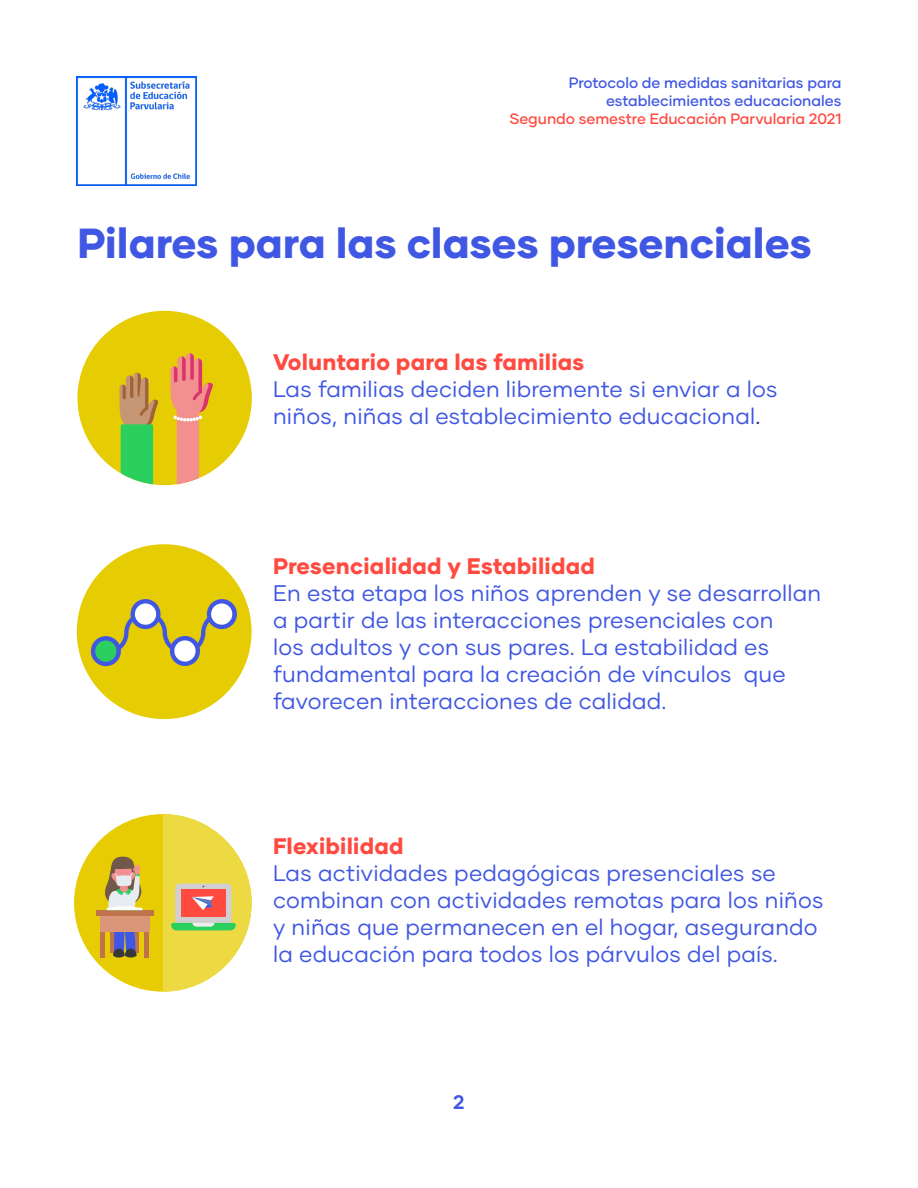
<style>
.page{position:relative;width:918px;height:1188px;background:#fff}
.page>*{position:absolute;margin:0;border:0;box-sizing:border-box;transform-origin:0 0}
.t1{font:800 42px "Gilmer";color:#4057e3}
.t2{font:22.5px/27px "Gilmer";letter-spacing:.01em;color:#4057e3}
.t3{font:800 22.5px "Gilmer";letter-spacing:.01em;color:#ff4a40}
.t4{font:700 19.5px "Gilmer";color:#4057e3}
.t5{font:500 15px/18px "Gilmer";color:#4057e3;text-align:right}
.t6{font:500 15px "Gilmer";color:#ff4a40}
.s1{color:#283583}
</style>
<div class="page">
<img style="left:77px;top:77px;width:119px;height:109px">
<div style="left:74px;top:814px;width:178px;height:178px;background:#e8cc03;border-radius:50%"></div>
<div style="left:96px;top:910px;width:58px;height:6px;background:#bf734d"></div>
<hr style="left:100px;top:926px;width:4px;height:32px;background:#bf734d">
<hr style="left:145px;top:926px;width:4px;height:32px;background:#bf734d">
<div style="left:100px;top:916px;width:49px;height:16px;background:#d99678"></div>
<svg style="left:105px;top:857px;width:38px;height:101px"></svg>
<svg style="left:163px;top:814px;width:89px;height:178px"></svg>
<div style="left:77px;top:544px;width:175px;height:175px;background:#e6cc03;border-radius:50%"></div>
<div style="left:91px;top:636px;width:30px;height:30px;background:#4057e3;border-radius:50%"></div>
<svg style="left:170px;top:636px;width:30px;height:30px"></svg>
<div style="left:131px;top:599px;width:30px;height:30px;background:#4057e3;border-radius:50%"></div>
<svg style="left:207px;top:599px;width:30px;height:30px"></svg>
<svg style="left:94px;top:602px;width:139px;height:61px"></svg>
<div style="left:77px;top:311px;width:175px;height:174px;background:#e6cc03;border-radius:50%"></div>
<svg style="left:170px;top:353px;width:45px;height:132px"></svg>
<svg style="left:119px;top:373px;width:40px;height:112px"></svg>
<p class="t5" style="left:569px;top:74px;width:274px">Protocolo de medidas sanitarias para establecimientos educacionales</p>
<p class="t6" style="left:509px;top:110px;width:334px">Segundo semestre Educación Parvularia 2021</p>
<h1 class="t1" style="left:77px;top:216px;width:736px">Pilares para las clases presenciales</h1>
<p class="t3" style="left:273px;top:347px;width:313px">Voluntario para las familias</p>
<p class="t2" style="left:273px;top:375px;width:506px">Las familias deciden libremente si enviar a los niños, niñas al establecimiento educacional<span class="s1">.</span></p>
<p class="t3" style="left:273px;top:552px;width:324px">Presencialidad y Estabilidad</p>
<p class="t2" style="left:273px;top:580px;width:550px">En esta etapa los niños aprenden y se desarrollan a partir de las interacciones presenciales con<br>los adultos y con sus pares. La estabilidad es fundamental para la creación de vínculos que favorecen interacciones de calidad.</p>
<p class="t3" style="left:273px;top:832px;width:132px">Flexibilidad</p>
<p class="t2" style="left:273px;top:859px;width:552px">Las actividades pedagógicas presenciales se combinan con actividades remotas para los niños y niñas que permanecen en el hogar, asegurando la educación para todos los párvulos del país.</p>
<p class="t4" style="left:453px;top:1090px;width:13px">2</p>
</div>
